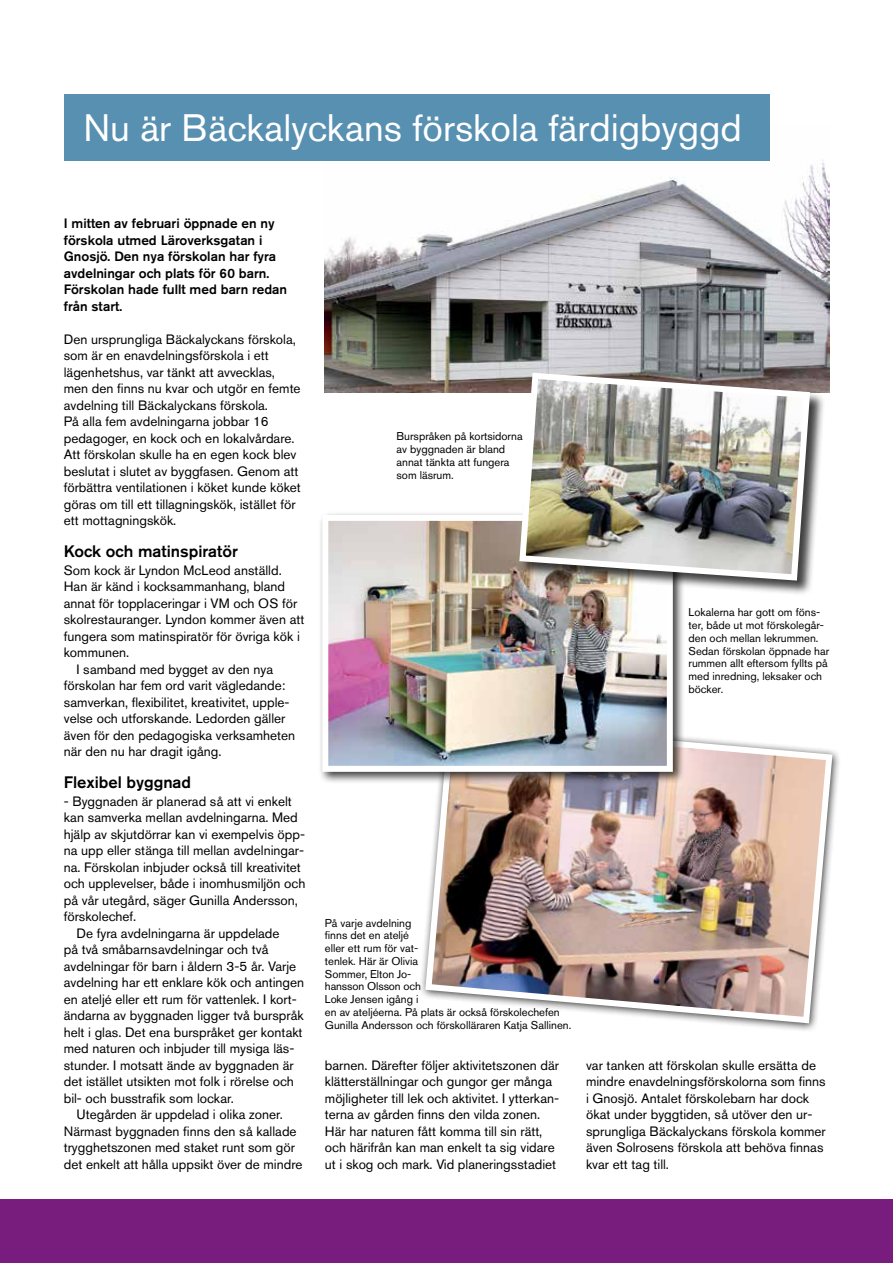
<style>
.page{position:relative;width:893px;height:1263px;background:#fff}
.page>*{position:absolute;margin:0;border:0;box-sizing:border-box;transform-origin:0 0}
.t1{font:37.95px "Akzidenz Grotesk Std";color:#fff}
.t2{font:500 16.5px "Akzidenz Grotesk Std";color:#000}
.t3{font:13.5px/16.5px "Akzidenz Grotesk Std";color:#000}
.t4{font:500 13.5px/16.5px "Akzidenz Grotesk Std";color:#000}
.t5{font:11.25px/12.8px "Akzidenz Grotesk Std";color:#000}
</style>
<div class="page">
<img style="left:422px;top:737px;width:414px;height:289px">
<div style="left:319px;top:511px;width:366px;height:273px;background:#000;opacity:.75"></div>
<img style="left:329px;top:522px;width:337px;height:243px">
<div style="left:322px;top:515px;width:351px;height:257px;border:6px solid #fff"></div>
<div style="left:0;top:1199px;width:893px;height:64px;background:#781d7d"></div>
<img style="left:325px;top:160px;width:504px;height:233px">
<div style="left:64px;top:95px;width:706px;height:66px;background:#5890b1"></div>
<div style="left:519px;top:372px;width:306px;height:223px;background:#000;opacity:.75"></div>
<img style="left:516px;top:369px;width:297px;height:215px">
<h1 class="t1" style="left:83px;top:105px;width:660px">Nu är Bäckalyckans förskola färdigbyggd</h1>
<p class="t4" style="left:64px;top:215px;width:225px">I mitten av februari öppnade en ny förskola utmed Läroverksgatan i<br>Gnosjö. Den nya förskolan har fyra avdelningar och plats för 60 barn.<br>Förskolan hade fullt med barn redan från start.</p>
<p class="t3" style="left:64px;top:331px;width:239px">Den ursprungliga Bäckalyckans förskola, som är en enavdelningsförskola i ett lägenhetshus, var tänkt att avvecklas, men den finns nu kvar och utgör en femte avdelning till Bäckalyckans förskola.<br>På alla fem avdelningarna jobbar 16 pedagoger, en kock och en lokalvårdare.<br>Att förskolan skulle ha en egen kock blev beslutat i slutet av byggfasen. Genom att förbättra ventilationen i köket kunde köket göras om till ett tillagningskök, istället för ett mottagningskök.</p>
<p class="t2" style="left:64px;top:541px;width:176px">Kock och matinspiratör</p>
<p class="t3" style="left:64px;top:562px;width:219px">Som kock är Lyndon McLeod anställd.</p>
<p class="t3" style="left:64px;top:578px;width:223px">Han är känd i kocksammanhang, bland</p>
<p class="t3" style="left:64px;top:595px;width:235px">annat för topplaceringar i VM och OS för</p>
<p class="t3" style="left:64px;top:611px;width:242px">skolrestauranger. Lyndon kommer även att</p>
<p class="t3" style="left:64px;top:628px;width:238px">fungera som matinspiratör för övriga kök i</p>
<p class="t3" style="left:64px;top:644px;width:67px">kommunen.</p>
<p class="t3" style="left:77px;top:661px;width:198px">I samband med bygget av den nya</p>
<p class="t3" style="left:64px;top:677px;width:223px">förskolan har fem ord varit vägledande:</p>
<p class="t3" style="left:64px;top:694px;width:227px">samverkan, flexibilitet, kreativitet, upple-</p>
<p class="t3" style="left:64px;top:710px;width:223px">velse och utforskande. Ledorden gäller</p>
<p class="t3" style="left:64px;top:727px;width:233px">även för den pedagogiska verksamheten</p>
<p class="t3" style="left:64px;top:743px;width:159px">när den nu har dragit igång.</p>
<p class="t2" style="left:64px;top:772px;width:129px">Flexibel byggnad</p>
<p class="t3" style="left:64px;top:793px;width:230px">- Byggnaden är planerad så att vi enkelt</p>
<p class="t3" style="left:64px;top:809px;width:235px">kan samverka mellan avdelningarna. Med</p>
<p class="t3" style="left:64px;top:826px;width:243px">hjälp av skjutdörrar kan vi exempelvis öpp-</p>
<p class="t3" style="left:64px;top:842px;width:242px">na upp eller stänga till mellan avdelningar-</p>
<p class="t3" style="left:64px;top:859px;width:239px">na. Förskolan inbjuder också till kreativitet</p>
<p class="t3" style="left:64px;top:875px;width:243px">och upplevelser, både i inomhusmiljön och</p>
<p class="t3" style="left:64px;top:892px;width:236px">på vår utegård, säger Gunilla Andersson,</p>
<p class="t3" style="left:64px;top:908px;width:74px">förskolechef.</p>
<p class="t3" style="left:77px;top:925px;width:205px">De fyra avdelningarna är uppdelade</p>
<p class="t3" style="left:64px;top:941px;width:206px">på två småbarnsavdelningar och två</p>
<p class="t3" style="left:64px;top:958px;width:234px">avdelningar för barn i åldern 3-5 år. Varje</p>
<p class="t3" style="left:64px;top:974px;width:242px">avdelning har ett enklare kök och antingen</p>
<p class="t3" style="left:64px;top:991px;width:234px">en ateljé eller ett rum för vattenlek. I kort-</p>
<p class="t3" style="left:64px;top:1007px;width:241px">ändarna av byggnaden ligger två burspråk</p>
<p class="t3" style="left:64px;top:1024px;width:240px">helt i glas. Det ena burspråket ger kontakt</p>
<p class="t3" style="left:64px;top:1040px;width:232px">med naturen och inbjuder till mysiga läs-</p>
<p class="t3" style="left:64px;top:1057px;width:232px">stunder. I motsatt ände av byggnaden är</p>
<p class="t3" style="left:64px;top:1073px;width:232px">det istället utsikten mot folk i rörelse och</p>
<p class="t3" style="left:64px;top:1090px;width:172px">bil- och busstrafik som lockar.</p>
<p class="t3" style="left:77px;top:1106px;width:208px">Utegården är uppdelad i olika zoner.</p>
<p class="t3" style="left:64px;top:1123px;width:234px">Närmast byggnaden finns den så kallade</p>
<p class="t3" style="left:64px;top:1139px;width:233px">trygghetszonen med staket runt som gör</p>
<p class="t3" style="left:64px;top:1156px;width:240px">det enkelt att hålla uppsikt över de mindre</p>
<p class="t5" style="left:396px;top:430px;width:128px">Burspråken på kortsidorna av byggnaden är bland annat tänkta att fungera som läsrum.</p>
<p class="t5" style="left:688px;top:606px;width:142px">Lokalerna har gott om föns&shy;ter, både ut mot förskolegår&shy;den och mellan lekrummen.<br>Sedan förskolan öppnade har rummen allt eftersom fyllts på med inredning, leksaker och böcker.</p>
<p class="t5" style="left:325px;top:916px;width:248px">På varje avdelning<br>finns det en ateljé<br>eller ett rum för vat-<br>tenlek. Här är Olivia<br>Sommer, Elton Jo-<br>hansson Olsson och<br>Loke Jensen igång i<br>en av ateljéerna. På plats är också förskolechefen<br>Gunilla Andersson och förskolläraren Katja Sallinen.</p>
<p class="t3" style="left:325px;top:1057px;width:236px">barnen. Därefter följer aktivitetszonen där klätterställningar och gungor ger många möjligheter till lek och aktivitet. I ytterkan&shy;terna av gården finns den vilda zonen.<br>Här har naturen fått komma till sin rätt, och härifrån kan man enkelt ta sig vidare ut i skog och mark. Vid planeringsstadiet</p>
<p class="t3" style="left:586px;top:1057px;width:241px">var tanken att förskolan skulle ersätta de mindre enavdelningsförskolorna som finns i Gnosjö. Antalet förskolebarn har dock ökat under byggtiden, så utöver den ur&shy;sprungliga Bäckalyckans förskola kommer även Solrosens förskola att behöva finnas kvar ett tag till.</p>
</div>
